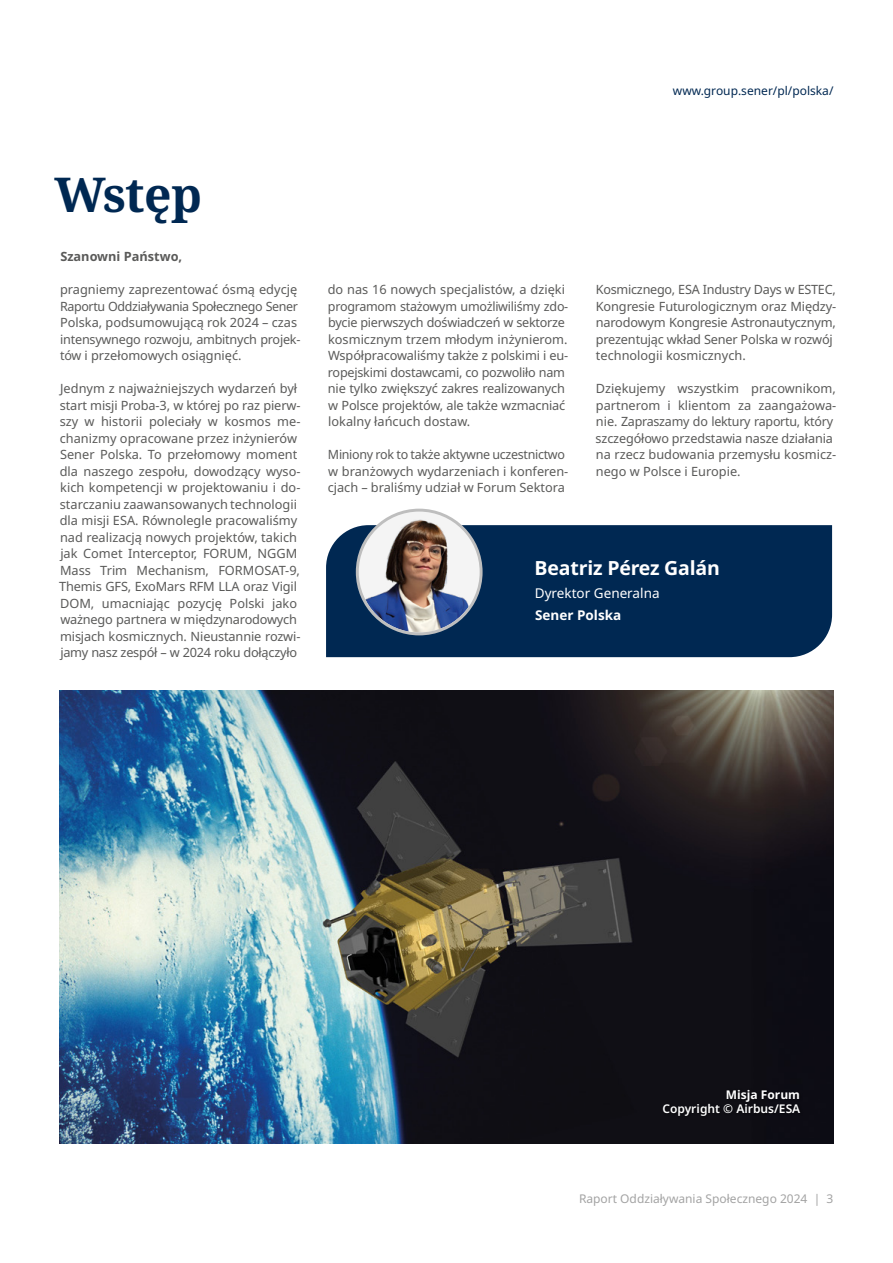
<style>
.page{position:relative;width:893px;height:1263px;background:#fff}
.page>*{position:absolute;margin:0;border:0;box-sizing:border-box;transform-origin:0 0}
.t1{font:700 48px "Noto Serif";letter-spacing:-.01em;color:#002852}
.t2{font:700 19.5px "Noto Sans";letter-spacing:-.01em;color:#fff}
.t3{font:13.5px "Noto Sans";color:#fff}
.t4{font:700 13.5px "Noto Sans";color:#fff}
.t5{font:12.75px/16.5px "Noto Sans";letter-spacing:-.01em;color:#5a5a59}
.t6{font:700 12.75px "Noto Sans";color:#5a5a59}
.t7{font:12px "Noto Sans";color:#a3a3a3}
.t8{font:12px "Noto Sans";color:#002852}
.t9{font:600 12px "Noto Sans";color:#fff}
.t10{font:700 12px "Noto Sans";color:#fff}
</style>
<div class="page">
<div style="left:326px;top:525px;width:506px;height:132px;background:#002852"></div>
<svg style="left:357px;top:510px;width:124px;height:124px"></svg>
<img style="left:359px;top:519px;width:121px;height:113px">
<div style="left:356px;top:509px;width:127px;height:126px;border:3px solid #bebebe;border-radius:50%"></div>
<img style="left:60px;top:690px;width:773px;height:454px">
<div style="left:661px;top:1087px;width:143px;height:32px;background:#0d0c13"></div>
<p class="t8" style="left:673px;top:82px;width:162px">www.group.sener/pl/polska/</p>
<h1 class="t1" style="left:54px;top:161px;width:149px">Wstęp</h1>
<p class="t6" style="left:60px;top:247px;width:123px">Szanowni Państwo,</p>
<p class="t5" style="left:60px;top:282px;width:242px">pragniemy zaprezentować ósmą edycję Raportu Oddziaływania Społecznego Sener Polska, podsumowującą rok 2024 – czas intensywnego rozwoju, ambitnych projek&shy;tów i przełomowych osiągnięć.</p>
<p class="t5" style="left:59px;top:381px;width:243px">Jednym z najważniejszych wydarzeń był start misji Proba-3, w której po raz pierw&shy;szy w historii poleciały w kosmos me&shy;chanizmy opracowane przez inżynierów Sener Polska. To przełomowy moment dla naszego zespołu, dowodzący wyso&shy;kich kompetencji w projektowaniu i do&shy;starczaniu zaawansowanych technologii dla misji ESA. Równolegle pracowaliśmy nad realizacją nowych projektów, takich jak Comet Interceptor, FORUM, NGGM Mass Trim Mechanism, FORMOSAT-9, Themis GFS, ExoMars RFM LLA oraz Vigil DOM, umacniając pozycję Polski jako ważnego partnera w międzynarodowych misjach kosmicznych. Nieustannie rozwi&shy;jamy nasz zespół – w 2024 roku dołączyło</p>
<p class="t5" style="left:328px;top:282px;width:242px">do nas 16 nowych specjalistów, a dzięki programom stażowym umożliwiliśmy zdo&shy;bycie pierwszych doświadczeń w sektorze kosmicznym trzem młodym inżynierom.<br>Współpracowaliśmy także z polskimi i eu&shy;ropejskimi dostawcami, co pozwoliło nam nie tylko zwiększyć zakres realizowanych w Polsce projektów, ale także wzmacniać lokalny łańcuch dostaw.</p>
<p class="t5" style="left:328px;top:447px;width:242px">Miniony rok to także aktywne uczestnictwo w branżowych wydarzeniach i konferen&shy;cjach – braliśmy udział w Forum Sektora</p>
<p class="t5" style="left:596px;top:282px;width:242px">Kosmicznego, ESA Industry Days w ESTEC, Kongresie Futurologicznym oraz Między&shy;narodowym Kongresie Astronautycznym, prezentując wkład Sener Polska w rozwój technologii kosmicznych.</p>
<p class="t5" style="left:596px;top:381px;width:242px">Dziękujemy wszystkim pracownikom, partnerom i klientom za zaangażowa&shy;nie. Zapraszamy do lektury raportu, który szczegółowo przedstawia nasze działania na rzecz budowania przemysłu kosmicz&shy;nego w Polsce i Europie.</p>
<h2 class="t2" style="left:535px;top:555px;width:187px">Beatriz Pérez Galán</h2>
<p class="t3" style="left:535px;top:583px;width:126px">Dyrektor Generalna</p>
<p class="t4" style="left:535px;top:606px;width:88px">Sener Polska</p>
<p class="t10" style="left:726px;top:1086px;width:76px">Misja Forum</p>
<p class="t9" style="left:662px;top:1100px;width:139px">Copyright © Airbus/ESA</p>
<p class="t7" style="left:579px;top:1191px;width:256px">Raport Oddziaływania Społecznego 2024 | 3</p>
</div>
